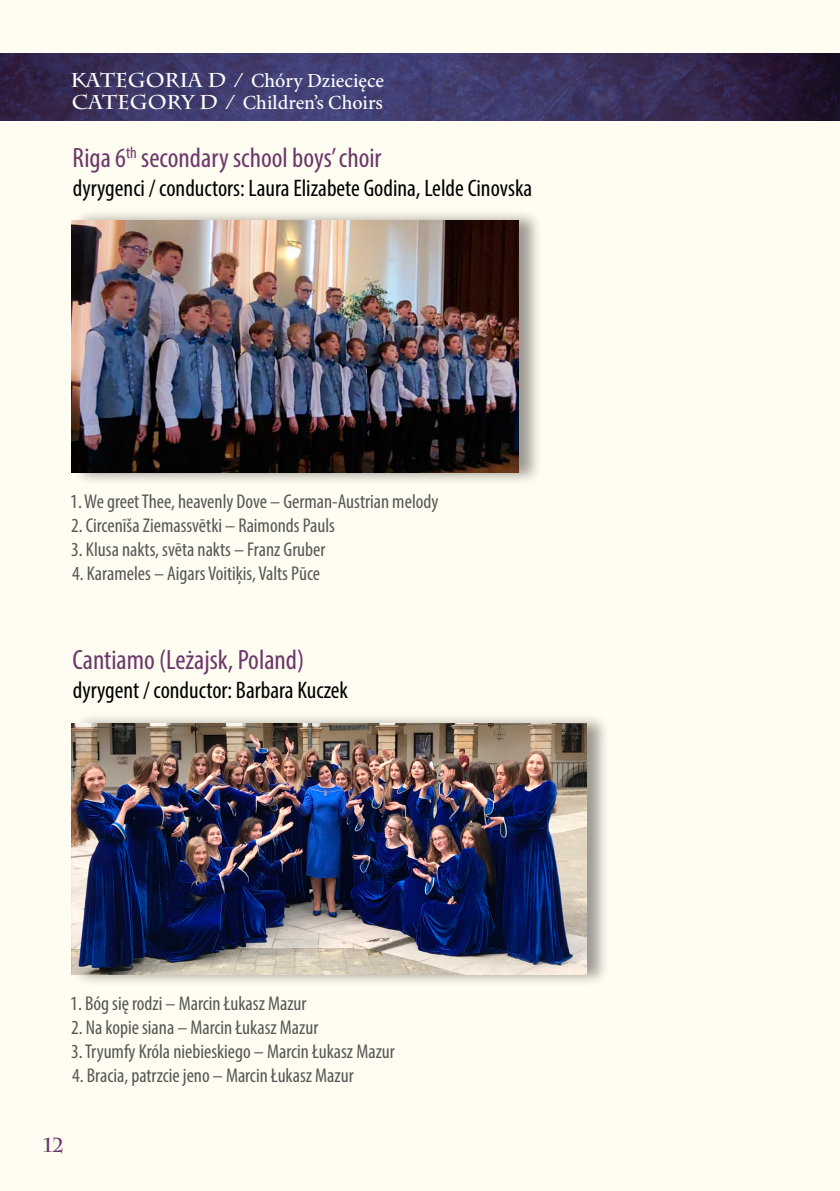
<style>
.page{position:relative;width:840px;height:1191px;background:#fff}
.page>*{position:absolute;margin:0;border:0;box-sizing:border-box;transform-origin:0 0}
.nazwy_chorow{font:condensed 28px "Myriad Pro";color:#6c386a}
.dyrygent{font:condensed 24px "Myriad Pro";color:#000}
.piesni{font:condensed 20px "Myriad Pro";color:#575756}
.naglowek{font:500 20px/22px "Minion Pro";color:#fff}
.t1{font:700 20px "Charlemagne Std";color:#6c386a}
.s1{font-family:"Charlemagne Std";font-weight:700}
</style>
<div class="page">
<div style="left:0;top:0;width:839px;height:1191px;background:#fffdf1"></div>
<img style="left:0;top:54px;width:840px;height:66px">
<div style="left:72px;top:712px;width:537px;height:275px;background:#000;opacity:.4"></div>
<img style="left:72px;top:724px;width:513px;height:250px">
<div style="left:72px;top:209px;width:470px;height:277px;background:#000;opacity:.4"></div>
<img style="left:72px;top:220px;width:446px;height:253px">
<p class="naglowek" style="left:71px;top:69px;width:315px"><span class="s1">KATEGORIA D /</span> Chóry Dziecięce<br><span class="s1">CATEGORY D /</span> Children’s Choirs</p>
<p class="nazwy_chorow" style="left:73px;top:141px;width:310px">Riga 6<sup>th</sup> secondary school boys’ choir</p>
<p class="dyrygent" style="left:73px;top:173px;width:461px">dyrygenci / conductors: Laura Elizabete Godina, Lelde Cinovska</p>
<p class="piesni" style="left:70px;top:489px;width:369px">1. We greet Thee, heavenly Dove – German-Austrian melody</p>
<p class="piesni" style="left:71px;top:513px;width:265px">2. Circenīša Ziemassvētki – Raimonds Pauls</p>
<p class="piesni" style="left:71px;top:537px;width:255px">3. Klusa nakts, svēta nakts – Franz Gruber</p>
<p class="piesni" style="left:72px;top:561px;width:249px">4. Karameles – Aigars Voitiķis, Valts Pūce</p>
<p class="nazwy_chorow" style="left:73px;top:642px;width:233px">Cantiamo (Leżajsk, Poland)</p>
<p class="dyrygent" style="left:73px;top:675px;width:277px">dyrygent / conductor: Barbara Kuczek</p>
<p class="piesni" style="left:70px;top:991px;width:238px">1. Bóg się rodzi – Marcin Łukasz Mazur</p>
<p class="piesni" style="left:71px;top:1015px;width:248px">2. Na kopie siana – Marcin Łukasz Mazur</p>
<p class="piesni" style="left:71px;top:1039px;width:325px">3. Tryumfy Króla niebieskiego – Marcin Łukasz Mazur</p>
<p class="piesni" style="left:72px;top:1063px;width:283px">4. Bracia, patrzcie jeno – Marcin Łukasz Mazur</p>
<p class="t1" style="left:43px;top:1133px;width:22px">12</p>
</div>
